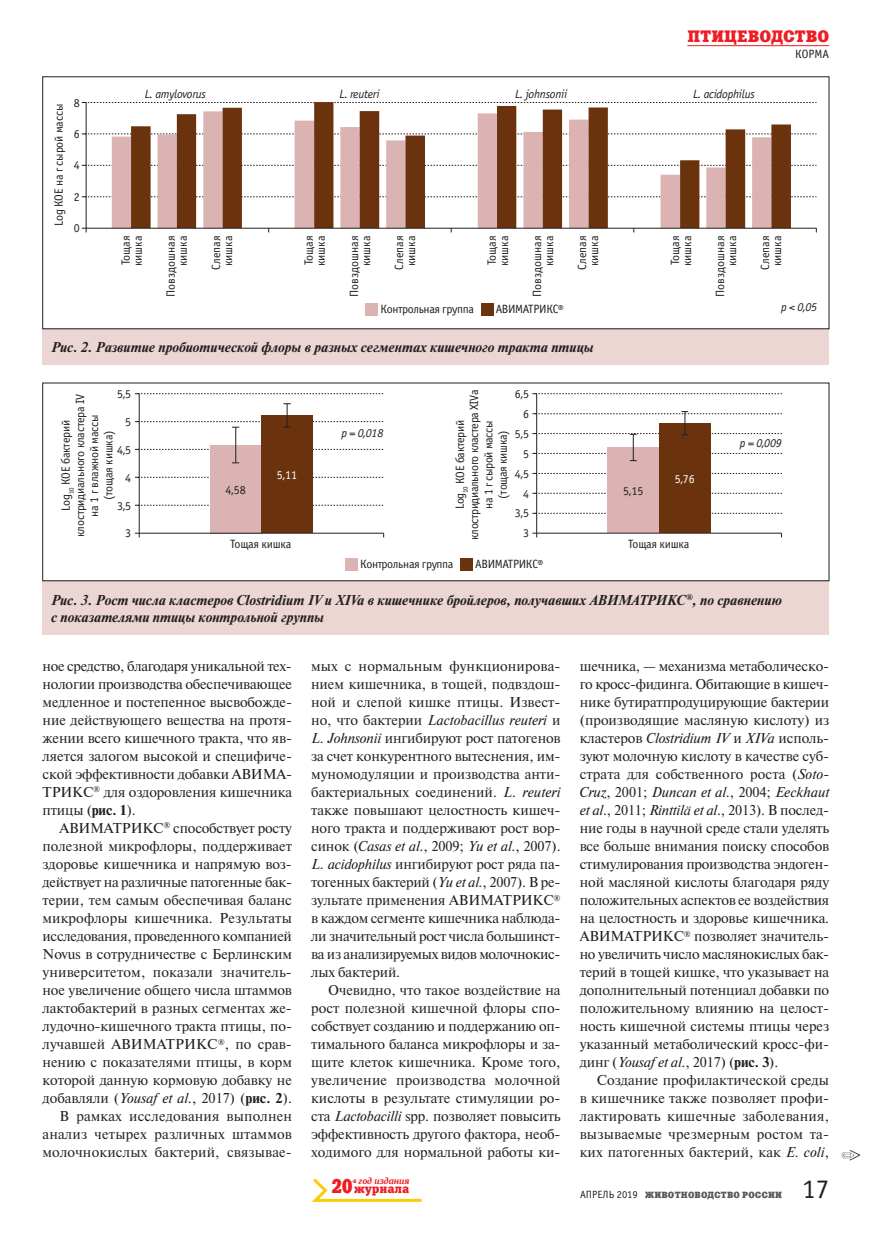
<style>
.page{position:relative;width:893px;height:1234px;background:#fff}
.page>*{position:absolute;margin:0;border:0;box-sizing:border-box;transform-origin:0 0}
.t1{font:27px "Officina Sans C";color:#231f20}
.t2{font:19.8px "Xenia C";color:#ee1d23;scale:.83 1}
.t3{font:16.5px "Xenia C";letter-spacing:.01em;color:#ee1d23}
.t4{font:14.25px/18px "Newton C";letter-spacing:-.005em;color:#231f20;text-align:justify}
.t5{font:italic 700 14.25px/17.2px "Newton C";color:#231f20}
.t6{font:12px/20px "Officina Sans C";letter-spacing:-.02em;color:#231f20;text-align:center}
.t7{font:12px/12px "Officina Sans C";color:#231f20}
.t8{font:italic 12px "Officina Sans C";letter-spacing:-.02em;color:#231f20}
.t9{font:12px "Officina Sans C";color:#fff}
.t10{font:12px "Xenia C";color:#ee1d23}
.t11{font:9px "Xenia C";letter-spacing:.025em;color:#57585a}
.t12{font:italic 700 9px "PT Serif";color:#ee1d23}
.s1{font-weight:700}
.s2{font-style:italic}
.s3{font-family:"Times New Roman";font-style:italic}
.s4{font-family:"Officina Sans C";font-size:10.5px;color:#231f20}
</style>
<div class="page">
<hr style="left:687px;top:45px;width:142px;height:1px;background:#ee1d23">
<svg style="left:311px;top:1179px;width:111px;height:23px"></svg>
<div style="left:366px;top:303px;width:12px;height:13px;background:#dbb3b3"></div>
<div style="left:481px;top:303px;width:13px;height:13px;background:#6a330d"></div>
<svg style="left:85px;top:102px;width:732px;height:127px"></svg>
<div style="left:43px;top:329px;width:786px;height:36px;background:#ebd6d4"></div>
<div style="left:345px;top:558px;width:13px;height:13px;background:#dbb3b3"></div>
<div style="left:460px;top:558px;width:13px;height:13px;background:#6a330d"></div>
<div style="left:43px;top:581px;width:786px;height:54px;background:#ebd6d4"></div>
<div style="left:43px;top:383px;width:786px;height:198px;border:1px solid #231f20"></div>
<div style="left:210px;top:445px;width:51px;height:88px;background:#dbb3b3"></div>
<div style="left:261px;top:415px;width:52px;height:118px;background:#6a330d"></div>
<hr style="left:235px;top:427px;width:1px;height:35px;background:#231f20">
<hr style="left:139px;top:393px;width:1px;height:140px;background:#231f20">
<svg style="left:135px;top:393px;width:248px;height:1px"></svg>
<svg style="left:135px;top:403px;width:248px;height:24px"></svg>
<svg style="left:135px;top:449px;width:248px;height:1px"></svg>
<svg style="left:135px;top:477px;width:248px;height:1px"></svg>
<svg style="left:135px;top:505px;width:248px;height:1px"></svg>
<hr style="left:139px;top:532px;width:245px;height:1px;background:#231f20">
<svg style="left:135px;top:532px;width:5px;height:5px"></svg>
<div style="left:607px;top:447px;width:52px;height:86px;background:#dbb3b3"></div>
<div style="left:659px;top:423px;width:52px;height:110px;background:#6a330d"></div>
<hr style="left:536px;top:393px;width:1px;height:140px;background:#231f20">
<svg style="left:532px;top:513px;width:250px;height:1px"></svg>
<svg style="left:532px;top:493px;width:250px;height:1px"></svg>
<svg style="left:532px;top:473px;width:250px;height:1px"></svg>
<svg style="left:532px;top:411px;width:250px;height:50px"></svg>
<svg style="left:532px;top:393px;width:250px;height:1px"></svg>
<hr style="left:537px;top:532px;width:244px;height:1px;background:#231f20">
<svg style="left:532px;top:532px;width:5px;height:5px"></svg>
<svg style="left:842px;top:1150px;width:18px;height:10px"></svg>
<p class="t6" style="left:49px;top:226px;width:124px;rotate:-90deg">Log КОЕ на г сырой массы</p>
<p class="t6" style="left:74px;top:93px;width:8px">8</p>
<p class="t6" style="left:74px;top:124px;width:7px">6</p>
<p class="t6" style="left:74px;top:156px;width:7px">4</p>
<p class="t6" style="left:74px;top:187px;width:7px">2</p>
<p class="t6" style="left:74px;top:218px;width:7px">0</p>
<p class="t3" style="left:687px;top:26px;width:143px">ПТИЦЕВОДСТВО</p>
<p class="t6" style="left:795px;top:45px;width:36px">КОРМА</p>
<p class="t8" style="left:145px;top:87px;width:63px">L. amylovorus</p>
<p class="t8" style="left:339px;top:87px;width:42px">L. reuteri</p>
<p class="t8" style="left:515px;top:87px;width:54px">L. johnsonii</p>
<p class="t8" style="left:693px;top:87px;width:63px">L. acidophilus</p>
<p class="t7" style="left:120px;top:266px;width:32px;rotate:-90deg">Тощая кишка</p>
<p class="t7" style="left:165px;top:297px;width:63px;text-align:right;rotate:-90deg">Повздошная кишка</p>
<p class="t7" style="left:210px;top:269px;width:36px;rotate:-90deg">Слепая кишка</p>
<p class="t7" style="left:303px;top:266px;width:32px;rotate:-90deg">Тощая кишка</p>
<p class="t7" style="left:348px;top:297px;width:63px;text-align:right;rotate:-90deg">Повздошная кишка</p>
<p class="t7" style="left:393px;top:269px;width:36px;rotate:-90deg">Слепая кишка</p>
<p class="t7" style="left:486px;top:266px;width:32px;rotate:-90deg">Тощая кишка</p>
<p class="t7" style="left:531px;top:297px;width:63px;text-align:right;rotate:-90deg">Повздошная кишка</p>
<p class="t7" style="left:576px;top:269px;width:36px;rotate:-90deg">Слепая кишка</p>
<p class="t7" style="left:669px;top:266px;width:32px;rotate:-90deg">Тощая кишка</p>
<p class="t7" style="left:714px;top:297px;width:63px;text-align:right;rotate:-90deg">Повздошная кишка</p>
<p class="t7" style="left:759px;top:269px;width:36px;rotate:-90deg">Слепая кишка</p>
<p class="t6" style="left:380px;top:299px;width:95px">Контрольная группа</p>
<p class="t6" style="left:496px;top:299px;width:70px">АВИМАТРИКС®</p>
<p class="t5" style="left:51px;top:339px;width:544px">Рис. 2. Развитие пробиотической флоры в разных сегментах кишечного тракта птицы</p>
<p class="t8" style="left:781px;top:300px;width:38px">p &lt; 0,05</p>
<p class="t6" style="left:59px;top:537px;width:145px;line-height:14.2px;rotate:-90deg">Log<sub>10</sub> КОЕ бактерий клостридиального кластера IV на 1 г влажной массы<br>(тощая кишка)</p>
<p class="t6" style="left:453px;top:540px;width:152px;line-height:14.2px;rotate:-90deg">Log<sub>10</sub> КОЕ бактерий клостридиального кластера ХIVа на 1 г сырой массы<br>(тощая кишка)</p>
<p class="t6" style="left:515px;top:384px;width:16px;text-align:right">6,5<br>6<br>5,5<br>5<br>4,5<br>4<br>3,5<br>3</p>
<p class="t6" style="left:117px;top:384px;width:16px">5,5</p>
<p class="t6" style="left:125px;top:412px;width:7px">5</p>
<p class="t6" style="left:117px;top:440px;width:16px">4,5</p>
<p class="t6" style="left:125px;top:468px;width:7px">4</p>
<p class="t6" style="left:117px;top:495px;width:16px">3,5</p>
<p class="t6" style="left:125px;top:523px;width:7px">3</p>
<p class="t8" style="left:341px;top:426px;width:43px">p = 0,018</p>
<p class="t9" style="left:277px;top:468px;width:22px">5,11</p>
<p class="t6" style="left:225px;top:479px;width:22px">4,58</p>
<p class="t6" style="left:230px;top:534px;width:63px">Тощая кишка</p>
<p class="t6" style="left:623px;top:481px;width:22px">5,15</p>
<p class="t9" style="left:675px;top:472px;width:22px">5,76</p>
<p class="t6" style="left:628px;top:534px;width:63px">Тощая кишка</p>
<p class="t8" style="left:740px;top:436px;width:43px">p = 0,009</p>
<p class="t6" style="left:360px;top:554px;width:95px">Контрольная группа</p>
<p class="t6" style="left:475px;top:554px;width:70px">АВИМАТРИКС®</p>
<p class="t5" style="left:51px;top:591px;width:732px">Рис. 3. Рост числа кластеров Clostridium IV и XIVa в кишечнике бройлеров, получавших АВИМАТРИКС<sup>®</sup>, по сравнению с показателями птицы контрольной группы</p>
<p class="t4" style="left:43px;top:657px;width:251px">ное средство, благодаря уникальной тех&shy;нологии производства обеспечивающее медленное и постепенное высвобожде&shy;ние действующего вещества на протя&shy;жении всего кишечного тракта, что яв&shy;ляется залогом высокой и специфиче&shy;ской эффективности добавки АВИМА-ТРИКС<sup>®</sup> для оздоровления кишечника птицы (<span class="s1">рис. 1</span>).</p>
<p class="t4" style="left:43px;top:819px;width:251px;text-align:right">АВИМАТРИКС<sup>®</sup> способствует росту полезной микрофлоры, поддерживает здоровье кишечника и напрямую воз&shy;действует на различные патогенные бак&shy;терии, тем самым обеспечивая баланс микрофлоры кишечника. Результаты исследования, проведенного компанией Novus в сотрудничестве с Берлинским университетом, показали значитель&shy;ное увеличение общего числа штаммов лактобактерий в разных сегментах же&shy;лудочно-кишечного тракта птицы, по&shy;лучавшей АВИМАТРИКС<sup>®</sup>, по срав&shy;нению с показателями птицы, в корм которой данную кормовую добавку не добавляли (<span class="s2">Yousaf et al.</span>, 2017) (<span class="s1">рис. 2</span>).<br>В рамках исследования выполнен анализ четырех различных штаммов молочнокислых бактерий, связывае-</p>
<p class="t4" style="left:311px;top:657px;width:251px">мых с нормальным функционирова&shy;нием кишечника, в тощей, подвздош&shy;ной и слепой кишке птицы. Извест&shy;но, что бактерии <span class="s2">Lactobacillus reuteri</span> и <span class="s2">L. Johnsonii</span> ингибируют рост патогенов за счет конкурентного вытеснения, им&shy;муномодуляции и производства анти&shy;бактериальных соединений. <span class="s2">L. reuteri </span>также повышают целостность кишеч&shy;ного тракта и поддерживают рост вор&shy;синок (<span class="s2">Casas et al.</span>, 2009; <span class="s2">Yu et al.</span>, 2007).<br><span class="s2">L. acidophilus</span> ингибируют рост ряда па&shy;тогенных бактерий (<span class="s2">Yu et al.</span>, 2007). В ре&shy;зультате применения АВИМАТРИКС<sup>® </sup>в каждом сегменте кишечника наблюда&shy;ли значительный рост числа большинст&shy;ва из анализируемых видов молочнокис&shy;лых бактерий.</p>
<p class="t4" style="left:311px;top:981px;width:251px;text-indent:17px">Очевидно, что такое воздействие на рост полезной кишечной флоры спо&shy;собствует созданию и поддержанию оп&shy;тимального баланса микрофлоры и за&shy;щите клеток кишечника. Кроме того, увеличение производства молочной кислоты в результате стимуляции ро&shy;ста <span class="s2">Lactobacilli</span> spp. позволяет повысить эффективность другого фактора, необ&shy;ходимого для нормальной работы ки-</p>
<p class="t4" style="left:580px;top:657px;width:251px">шечника, — механизма метаболическо&shy;го кросс-фидинга. Обитающие в кишеч&shy;нике бутиратпродуцирующие бактерии (производящие масляную кислоту) из кластеров <span class="s2">Clostridium IV</span> и <span class="s2">XIVa</span> исполь&shy;зуют молочную кислоту в качестве суб&shy;страта для собственного роста (<span class="s2">Soto-Cruz</span>, 2001; <span class="s2">Duncan et al</span>., 2004; <span class="s2">Eeckhaut et al</span>., 2011; <span class="s2">Rinttil</span><span class="s3">ä</span> <span class="s2">et al</span>., 2013). В послед&shy;ние годы в научной среде стали уделять все больше внимания поиску способов стимулирования производства эндоген&shy;ной масляной кислоты благодаря ряду положительных аспектов ее воздействия на целостность и здоровье кишечника.<br>АВИМАТРИКС<sup>®</sup> позволяет значитель&shy;но увеличить число маслянокислых бак&shy;терий в тощей кишке, что указывает на дополнительный потенциал добавки по положительному влиянию на целост&shy;ность кишечной системы птицы через указанный метаболический кросс-фи&shy;динг (<span class="s2">Yousaf et al.</span>, 2017) (<span class="s1">рис. 3</span>).</p>
<p class="t4" style="left:580px;top:1071px;width:251px;text-indent:17px">Создание профилактической среды в кишечнике также позволяет профи&shy;лактировать кишечные заболевания, вызываемые чрезмерным ростом та&shy;ких патогенных бактерий, как <span class="s2">E. coli</span>,</p>
<p class="t12" style="left:351px;top:1174px;width:59px"><sup>-й</sup> год издания</p>
<p class="t10" style="left:354px;top:1181px;width:57px">журнала</p>
<h2 class="t2" style="left:332px;top:1173px;width:26px">20</h2>
<p class="t11" style="left:580px;top:1188px;width:204px"><span class="s4">АПРЕЛЬ 2019</span> ЖИВОТНОВОДСТВО РОССИИ</p>
<h1 class="t1" style="left:802px;top:1174px;width:28px">17</h1>
</div>
